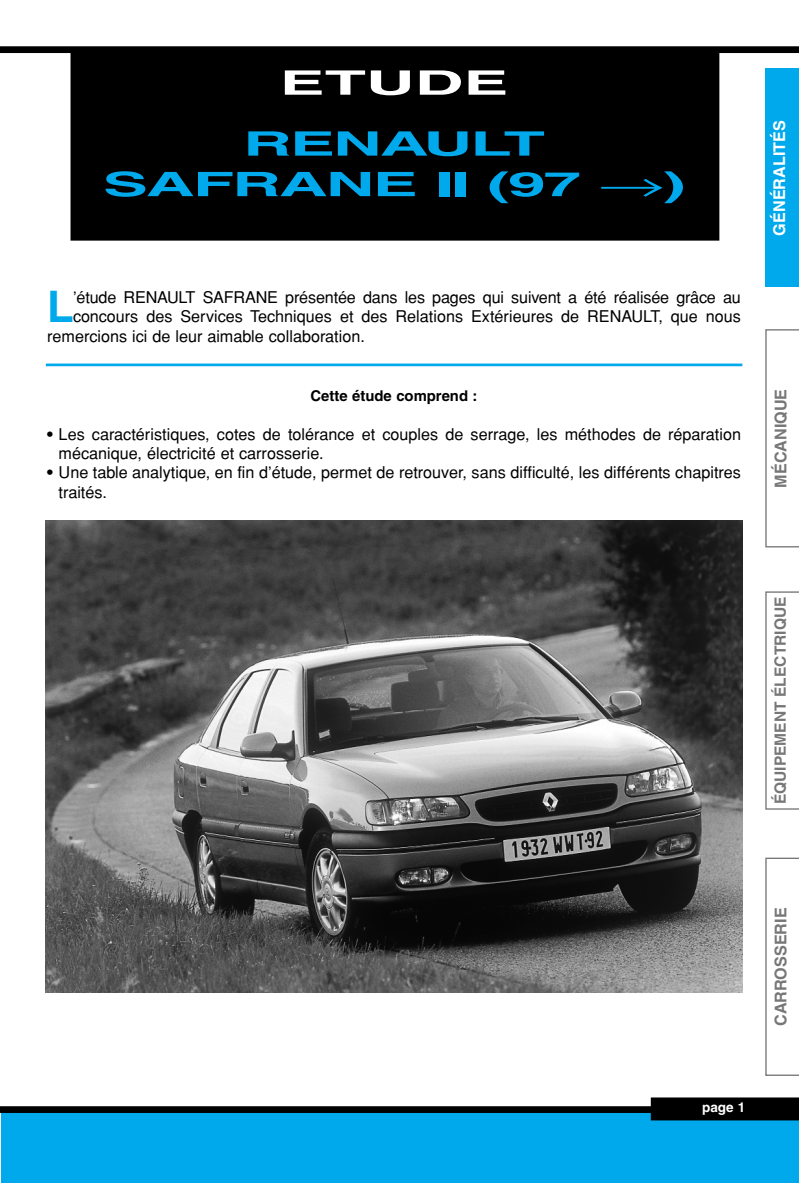
<style>
.page{position:relative;width:799px;height:1183px;background:#fff}
.page>*{position:absolute;margin:0;border:0;box-sizing:border-box;transform-origin:0 0}
.t1{font:700 43.5px "Helvetica";color:#00a9ec}
.t2{font:700 33.75px/40.5px "Helvetica";letter-spacing:-.03em;color:#00a9ec;text-align:center;scale:2 1}
.t3{font:700 33.75px "Helvetica";color:#fff;scale:2 1}
.t4{font:16.2px/19.5px "Helvetica";color:#000}
.t5{font:700 16.2px "Helvetica";color:#777}
.t6{font:700 16.2px "Helvetica";color:#fff}
.t7{font:700 15.6px "Helvetica";color:#777}
.t8{font:700 14.85px "Helvetica";color:#000}
.t9{font:700 13.5px "Helvetica";color:#fff}
.s1{font-weight:700}
</style>
<div class="page">
<div style="left:1px;top:1112px;width:798px;height:70px;background:#00a9ec"></div>
<svg style="left:0;top:1105px;width:651px;height:7px;background:#2c2c2c"></svg>
<div style="left:0;top:46px;width:799px;height:7px;background:#000"></div>
<div style="left:651px;top:1097px;width:148px;height:23px;background:#000"></div>
<div style="left:765px;top:69px;width:34px;height:218px;background:#00a9ec"></div>
<svg style="left:765px;top:329px;width:34px;height:218px"></svg>
<svg style="left:765px;top:591px;width:34px;height:218px"></svg>
<svg style="left:765px;top:857px;width:34px;height:218px"></svg>
<hr style="left:46px;top:363px;width:696px;height:3px;background:#00a9ec">
<div style="left:71px;top:50px;width:648px;height:190px;background:#000"></div>
<img style="left:46px;top:520px;width:696px;height:472px">
<h2 class="t3" style="left:280px;top:70px;width:116px">ETUDE</h2>
<h2 class="t2" style="left:103px;top:127px;width:293px">RENAULT<br>SAFRANE II (97 →)</h2>
<h1 class="t1" style="left:47px;top:291px;width:28px">L</h1>
<p class="t4" style="left:73px;top:289px;width:669px">’étude RENAULT SAFRANE présentée dans les pages qui suivent a été réalisée grâce au</p>
<p class="t4" style="left:73px;top:308px;width:669px">concours des Services Techniques et des Relations Extérieures de RENAULT, que nous</p>
<p class="t4" style="left:47px;top:327px;width:319px">remercions ici de leur aimable collaboration.</p>
<p class="t8" style="left:311px;top:390px;width:169px">Cette étude comprend :</p>
<p class="t4" style="left:59px;top:425px;width:684px;text-indent:-11px"><span class="s1">•</span> Les caractéristiques, cotes de tolérance et couples de serrage, les méthodes de réparation mécanique, électricité et carrosserie.</p>
<p class="t4" style="left:59px;top:464px;width:684px;text-indent:-11px"><span class="s1">•</span> Une table analytique, en fin d’étude, permet de retrouver, sans difficulté, les différents chapitres traités.</p>
<p class="t6" style="left:773px;top:235px;width:117px;rotate:-90deg">GÉNÉRALITÉS</p>
<p class="t5" style="left:775px;top:487px;width:100px;rotate:-90deg">MÉCANIQUE</p>
<p class="t7" style="left:775px;top:804px;width:209px;rotate:-90deg">ÉQUIPEMENT ÉLECTRIQUE</p>
<p class="t9" style="left:702px;top:1102px;width:45px">page 1</p>
<p class="t5" style="left:775px;top:1025px;width:120px;rotate:-90deg">CARROSSERIE</p>
</div>
